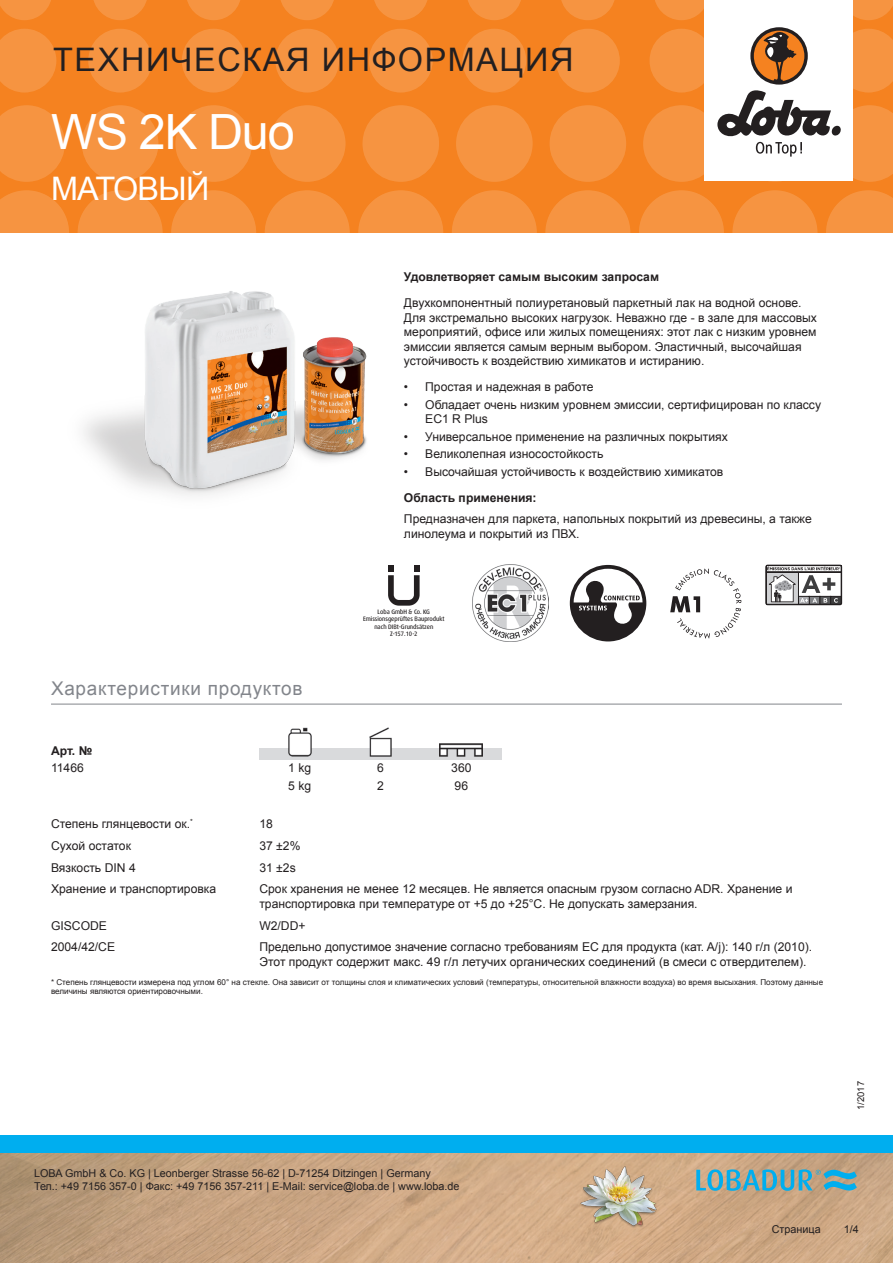
<style>
.page{position:relative;width:893px;height:1263px;background:#fff}
.page>*{position:absolute;margin:0;border:0;box-sizing:border-box;transform-origin:0 0}
.t1{font:48.6px "Arial";letter-spacing:-.025em;color:#fff}
.t2{font:32.4px "Arial";letter-spacing:.05em;color:#231f20}
.t3{font:32.4px "Arial";letter-spacing:-.025em;color:#fff}
.Titel_grau{font:18.9px "Arial";letter-spacing:.04em;color:#82858b}
.Text{font:12.15px/14.5px "Arial";color:#231f20}
.Text_Bold{font:700 12.15px "Arial";color:#231f20}
.Text_zentriert{font:12.15px "Arial";color:#231f20}
.Pagina{font:10.8px/12.9px "Arial";color:#231f20}
.t4{font:9.45px "Arial";color:#231f20}
.Fussnote{font:8.1px/9.8px "Arial";color:#231f20}
.DIBT{font:500 expanded 6.45px/7.5px "Dax Pro";color:#231f20;text-align:center;scale:.82 1}
</style>
<div class="page">
<div style="left:0;top:0;width:893px;height:233px;background:#f58220"></div>
<svg style="left:0;top:190px;width:69px;height:43px"></svg>
<svg style="left:78px;top:190px;width:85px;height:85px;fill:#f69441"></svg>
<svg style="left:171px;top:190px;width:85px;height:85px;fill:#f69441"></svg>
<svg style="left:265px;top:190px;width:85px;height:85px;fill:#f69441"></svg>
<svg style="left:358px;top:190px;width:85px;height:85px;fill:#f69441"></svg>
<svg style="left:545px;top:190px;width:85px;height:85px;fill:#f69441"></svg>
<svg style="left:452px;top:190px;width:85px;height:85px;fill:#f69441"></svg>
<svg style="left:732px;top:190px;width:85px;height:85px;fill:#f69441"></svg>
<svg style="left:639px;top:190px;width:85px;height:85px;fill:#f69441"></svg>
<svg style="left:826px;top:190px;width:67px;height:43px"></svg>
<svg style="left:0;top:105px;width:65px;height:77px"></svg>
<svg style="left:82px;top:105px;width:76px;height:77px"></svg>
<svg style="left:175px;top:105px;width:77px;height:77px"></svg>
<svg style="left:269px;top:105px;width:76px;height:77px"></svg>
<svg style="left:456px;top:105px;width:77px;height:77px"></svg>
<svg style="left:362px;top:105px;width:77px;height:77px"></svg>
<svg style="left:550px;top:105px;width:76px;height:77px"></svg>
<svg style="left:0;top:29px;width:56px;height:63px"></svg>
<svg style="left:182px;top:29px;width:64px;height:63px"></svg>
<svg style="left:88px;top:29px;width:64px;height:63px"></svg>
<svg style="left:275px;top:29px;width:64px;height:63px"></svg>
<svg style="left:462px;top:29px;width:64px;height:63px"></svg>
<svg style="left:369px;top:29px;width:64px;height:63px"></svg>
<svg style="left:556px;top:29px;width:64px;height:63px"></svg>
<svg style="left:0;top:0;width:51px;height:20px"></svg>
<svg style="left:187px;top:0;width:53px;height:20px"></svg>
<svg style="left:468px;top:0;width:53px;height:20px"></svg>
<svg style="left:655px;top:0;width:49px;height:20px"></svg>
<svg style="left:93px;top:0;width:54px;height:20px"></svg>
<svg style="left:374px;top:0;width:54px;height:20px"></svg>
<svg style="left:281px;top:0;width:53px;height:20px"></svg>
<svg style="left:561px;top:0;width:54px;height:20px"></svg>
<svg style="left:853px;top:0;width:40px;height:20px"></svg>
<img style="left:0;top:1152px;width:893px;height:111px">
<div style="left:0;top:1135px;width:893px;height:17px;background:#00aeef"></div>
<div style="left:704px;top:0;width:149px;height:181px;background:#fff"></div>
<svg style="left:643px;top:28px;width:250px;height:154px"></svg>
<img style="left:578px;top:1161px;width:82px;height:81px">
<svg style="left:696px;top:1169px;width:161px;height:22px;background:#74a7ae"></svg>
<hr style="left:51px;top:704px;width:791px;height:1px;background:#82858b">
<img style="left:288px;top:727px;width:195px;height:21px">
<img style="left:259px;top:748px;width:243px;height:11px">
<img style="left:83px;top:272px;width:284px;height:224px">
<svg style="left:388px;top:565px;width:32px;height:41px"></svg>
<img style="left:472px;top:565px;width:77px;height:76px">
<svg style="left:570px;top:565px;width:76px;height:76px"></svg>
<svg style="left:670px;top:568px;width:71px;height:71px"></svg>
<svg style="left:766px;top:565px;width:76px;height:40px"></svg>
<h2 class="t2" style="left:53px;top:38px;width:522px">ТЕХНИЧЕСКАЯ ИНФОРМАЦИЯ</h2>
<p class="t1" style="left:51px;top:100px;width:245px">WS 2K Duo</p>
<h2 class="t3" style="left:51px;top:167px;width:160px">МАТОВЫЙ</h2>
<p class="Titel_grau" style="left:51px;top:676px;width:253px">Характеристики продуктов</p>
<p class="Text_Bold" style="left:404px;top:269px;width:257px">Удовлетворяет самым высоким запросам</p>
<p class="Text" style="left:404px;top:296px;width:415px">Двухкомпонентный полиуретановый паркетный лак на водной основе.<br>Для экстремально высоких нагрузок. Неважно где - в зале для массовых мероприятий, офисе или жилых помещениях: этот лак с низким уровнем эмиссии является самым верным выбором. Эластичный, высочайшая устойчивость к воздействию химикатов и истиранию.</p>
<p class="Text" style="left:404px;top:380px;width:191px">• Простая и надежная в работе</p>
<p class="Text" style="left:425px;top:397px;width:397px;text-indent:-21px">• Обладает очень низким уровнем эмиссии, сертифицирован по классу<br>EC1 R Plus</p>
<p class="Text" style="left:404px;top:429px;width:325px">• Универсальное применение на различных покрытиях</p>
<p class="Text" style="left:404px;top:447px;width:201px">• Великолепная износостойкость</p>
<p class="Text" style="left:404px;top:465px;width:321px">• Высочайшая устойчивость к воздействию химикатов</p>
<p class="Text_Bold" style="left:404px;top:489px;width:134px">Область применения:</p>
<p class="Text" style="left:404px;top:512px;width:409px">Предназначен для паркета, напольных покрытий из древесины, а также линолеума и покрытий из ПВХ.</p>
<p class="DIBT" style="left:363px;top:608px;width:101px">Loba GmbH &amp; Co. KG<br>Emissionsgeprüftes Bauprodukt nach DIBt-Grundsätzen<br>Z-157.10-2</p>
<p class="Text_Bold" style="left:51px;top:742px;width:43px">Арт. №</p>
<p class="Text" style="left:51px;top:761px;width:34px">11466</p>
<p class="Text_zentriert" style="left:288px;top:760px;width:24px">1 kg</p>
<p class="Text_zentriert" style="left:377px;top:760px;width:8px">6</p>
<p class="Text_zentriert" style="left:451px;top:760px;width:22px">360</p>
<p class="Text_zentriert" style="left:288px;top:777px;width:24px">5 kg</p>
<p class="Text_zentriert" style="left:377px;top:777px;width:8px">2</p>
<p class="Text_zentriert" style="left:455px;top:777px;width:15px">96</p>
<p class="Text" style="left:51px;top:817px;width:143px">Степень глянцевости ок.<sup>*</sup></p>
<p class="Text" style="left:259px;top:817px;width:15px">18</p>
<p class="Text" style="left:51px;top:838px;width:81px">Сухой остаток</p>
<p class="Text" style="left:259px;top:838px;width:43px">37 ±2%</p>
<p class="Text" style="left:51px;top:860px;width:86px">Вязкость DIN 4</p>
<p class="Text" style="left:259px;top:860px;width:38px">31 ±2s</p>
<p class="Text" style="left:51px;top:882px;width:167px">Хранение и транспортировка</p>
<p class="Text" style="left:259px;top:882px;width:535px">Срок хранения не менее 12 месяцев. Не является опасным грузом согласно ADR. Хранение и транспортировка при температуре от +5 до +25°C. Не допускать замерзания.</p>
<p class="Text" style="left:51px;top:918px;width:58px">GISCODE</p>
<p class="Text" style="left:259px;top:918px;width:48px">W2/DD+</p>
<p class="Text" style="left:51px;top:940px;width:66px">2004/42/CE</p>
<p class="Text" style="left:259px;top:940px;width:554px">Предельно допустимое значение согласно требованиям ЕС для продукта (кат. A/j): 140 г/л (2010).</p>
<p class="Text" style="left:259px;top:954px;width:549px">Этот продукт содержит макс. 49 г/л летучих органических соединений (в смеси с отвердителем).</p>
<p class="Fussnote" style="left:51px;top:977px;width:774px">* Степень глянцевости измерена под углом 60° на стекле. Она зависит от толщины слоя и климатических условий (температуры, относительной влажности воздуха) во время высыхания. Поэтому данные величины являются ориентировочными.</p>
<p class="Pagina" style="left:34px;top:1167px;width:427px">LOBA GmbH &amp; Co. KG | Leonberger Strasse 56-62 | D-71254 Ditzingen | Germany<br>Тел.: +49 7156 357-0 | Факс: +49 7156 357-211 | E-Mail: service@loba.de | www.loba.de</p>
<p class="t4" style="left:855px;top:1110px;width:30px;rotate:-90deg">1/2017</p>
<p class="Pagina" style="left:772px;top:1222px;width:50px">Страница</p>
<p class="Pagina" style="left:844px;top:1222px;width:17px">1/4</p>
</div>
